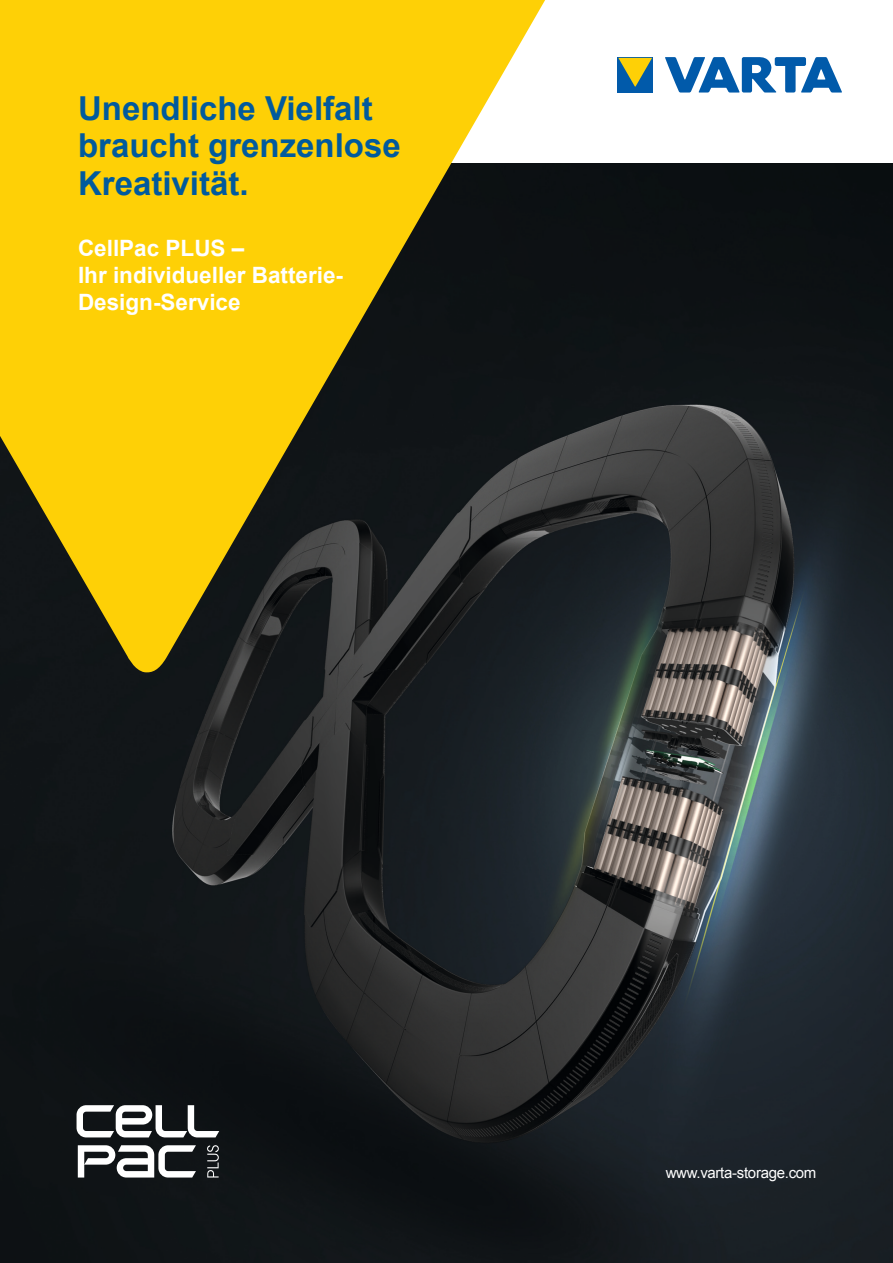
<style>
.page{position:relative;width:893px;height:1263px;background:#fff}
.page>*{position:absolute;margin:0;border:0;box-sizing:border-box;transform-origin:0 0}
.COVER_22-25_Blau{font:700 33px/37.5px "Arial";color:#015a9d}
.COVER_15-18_Bold_Wei{font:700 22.5px/27px "Arial";color:#fff}
.t1{font:15px "Arial";letter-spacing:-.02em;color:#fff}
</style>
<div class="page">
<img style="left:0;top:163px;width:893px;height:1100px">
<svg style="left:207px;top:1145px;width:12px;height:32px"></svg>
<svg style="left:78px;top:1145px;width:118px;height:32px"></svg>
<svg style="left:77px;top:1105px;width:142px;height:32px"></svg>
<svg style="left:0;top:0;width:552px;height:673px;background:#ab8f0f"></svg>
<div style="left:617px;top:57px;width:36px;height:36px;background:#015aaa"></div>
<svg style="left:618px;top:58px;width:34px;height:29px"></svg>
<svg style="left:665px;top:57px;width:177px;height:36px"></svg>
<p class="COVER_22-25_Blau" style="left:78px;top:90px;width:324px">Unendliche Vielfalt braucht grenzenlose<br>Kreativität.</p>
<p class="COVER_15-18_Bold_Wei" style="left:78px;top:235px;width:267px">CellPac PLUS –<br>Ihr individueller Batterie-<br>Design-Service</p>
<p class="t1" style="left:666px;top:1163px;width:152px">www.varta-storage.com</p>
</div>
